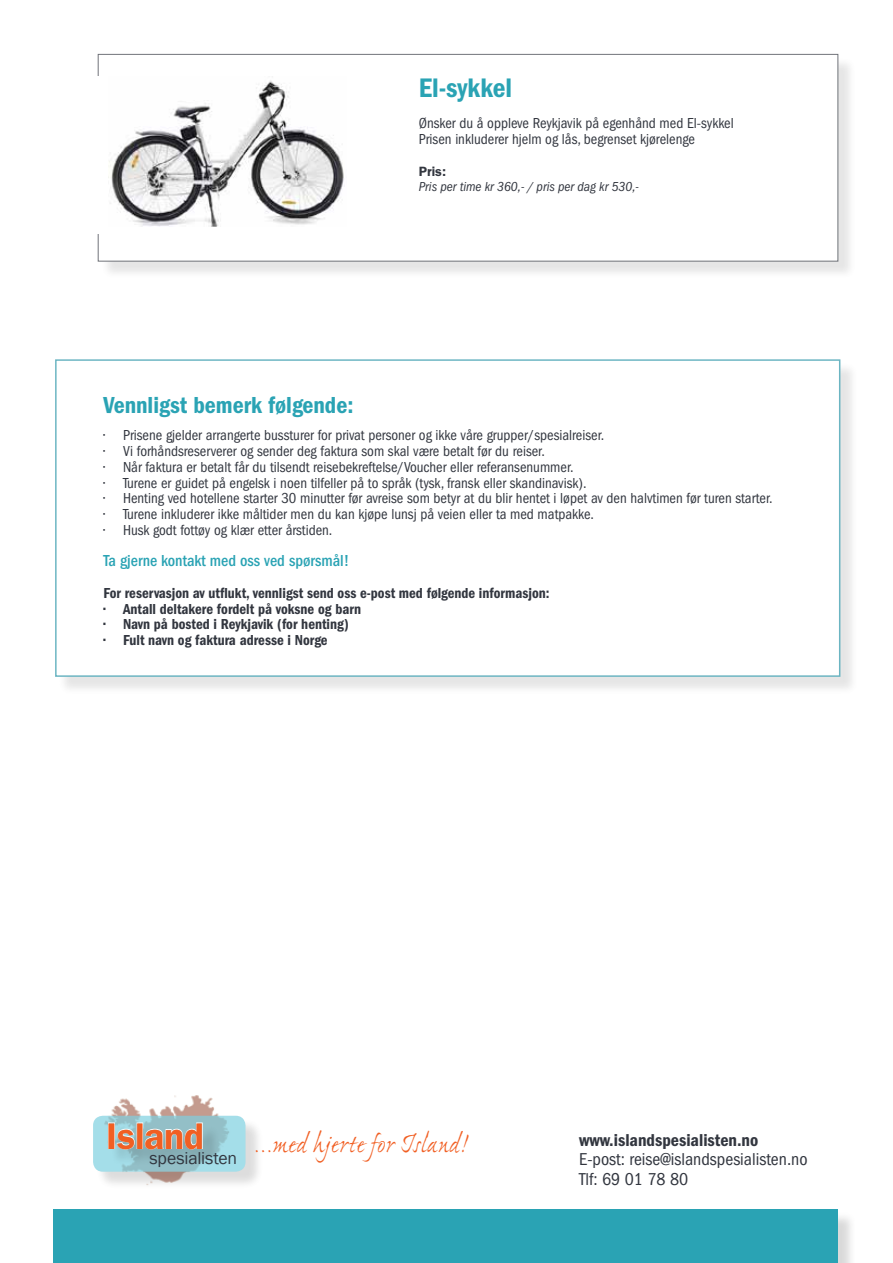
<style>
.page{position:relative;width:893px;height:1263px;background:#fff}
.page>*{position:absolute;margin:0;border:0;box-sizing:border-box;transform-origin:0 0}
.t1{font:600 37.2px "Franklin Gothic";letter-spacing:-.01em;color:#f15f23}
.t2{font:28.8px "Ex Ponto MM 290";letter-spacing:-.005em;color:#f15f23}
.t3{font:600 condensed 27.75px "Franklin Gothic";color:#2aa3b4}
.t4{font:600 condensed 24px "Franklin Gothic";color:#2aa3b4}
.t5{font:condensed 17.85px/19.8px "Franklin Gothic";color:#32363f}
.t6{font:600 condensed 17.85px "Franklin Gothic";color:#32363f}
.t7{font:500 condensed 16.5px "Franklin Gothic";color:#2aa3b4}
.t8{font:condensed 15px/15.8px "Franklin Gothic";color:#32363f}
.t9{font:600 condensed 15px "Franklin Gothic";color:#32363f}
.t10{font:italic condensed 13.5px "Franklin Gothic";color:#32363f}
.t11{font:600 13.5px "Franklin Gothic";color:#32363f}
</style>
<div class="page">
<div style="left:57px;top:362px;width:802px;height:333px;background:#000;opacity:.15"></div>
<div style="left:55px;top:359px;width:785px;height:318px;background:#fff"></div>
<img style="left:93px;top:1095px;width:149px;height:73px">
<div style="left:95px;top:1118px;width:169px;height:72px;background:#000;opacity:.2"></div>
<svg style="left:93px;top:1116px;width:153px;height:56px;background:#9fd3dd"></svg>
<div style="left:110px;top:1125px;width:111px;height:42px;background:#000;opacity:.15"></div>
<div style="left:108px;top:1122px;width:7px;height:27px;border:1px solid #fff"></div>
<svg style="left:116px;top:1128px;width:19px;height:21px"></svg>
<div style="left:137px;top:1122px;width:6px;height:27px;border:1px solid #fff"></div>
<svg style="left:145px;top:1122px;width:58px;height:27px;background:#a5c6cc"></svg>
<div style="left:55px;top:1211px;width:801px;height:52px;background:#000;opacity:.15"></div>
<div style="left:53px;top:1209px;width:785px;height:54px;background:#2aa3b4"></div>
<div style="left:100px;top:56px;width:757px;height:224px;background:#000;opacity:.15"></div>
<div style="left:98px;top:54px;width:740px;height:207px;background:#fff"></div>
<img style="left:109px;top:80px;width:235px;height:147px">
<h3 class="t3" style="left:419px;top:72px;width:95px">El-sykkel</h3>
<p class="t8" style="left:419px;top:115px;width:316px">Ønsker du å oppleve Reykjavik på egenhånd med El-sykkel<br>Prisen inkluderer hjelm og lås, begrenset kjørelenge</p>
<p class="t11" style="left:419px;top:164px;width:29px">Pris:</p>
<p class="t10" style="left:419px;top:179px;width:222px">Pris per time kr 360,- / pris per dag kr 530,-</p>
<h3 class="t4" style="left:104px;top:391px;width:252px">Vennligst bemerk følgende:</h3>
<p class="t8" style="left:104px;top:428px;width:502px">• Prisene gjelder arrangerte bussturer for privat personer og ikke våre grupper/spesialreiser.</p>
<p class="t8" style="left:104px;top:443px;width:443px">• Vi forhåndsreserverer og sender deg faktura som skal være betalt før du reiser.</p>
<p class="t8" style="left:104px;top:459px;width:472px">• Når faktura er betalt får du tilsendt reisebekreftelse/Voucher eller referansenummer.</p>
<p class="t8" style="left:104px;top:475px;width:485px">• Turene er guidet på engelsk i noen tilfeller på to språk (tysk, fransk eller skandinavisk).</p>
<p class="t8" style="left:104px;top:491px;width:671px">• Henting ved hotellene starter 30 minutter før avreise som betyr at du blir hentet i løpet av den halvtimen før turen starter.</p>
<p class="t8" style="left:104px;top:506px;width:492px">• Turene inkluderer ikke måltider men du kan kjøpe lunsj på veien eller ta med matpakke.</p>
<p class="t8" style="left:104px;top:522px;width:230px">• Husk godt fottøy og klær etter årstiden.</p>
<p class="t7" style="left:104px;top:551px;width:247px">Ta gjerne kontakt med oss ved spørsmål!</p>
<p class="t9" style="left:104px;top:584px;width:448px">For reservasjon av utflukt, vennligst send oss e-post med følgende informasjon:</p>
<p class="t9" style="left:104px;top:600px;width:259px">• Antall deltakere fordelt på voksne og barn</p>
<p class="t9" style="left:104px;top:616px;width:247px">• Navn på bosted i Reykjavik (for henting)</p>
<p class="t9" style="left:104px;top:631px;width:225px">• Fult navn og faktura adresse i Norge</p>
<h1 class="t1" style="left:106px;top:1114px;width:99px">Island</h1>
<h2 class="t2" style="left:150px;top:1129px;width:321px"><sub>spesialisten</sub> ...med hjerte for Island!</h2>
<p class="t6" style="left:579px;top:1129px;width:181px">www.islandspesialisten.no</p>
<p class="t5" style="left:579px;top:1149px;width:230px">E-post: reise@islandspesialisten.no<br>Tlf: 69 01 78 80</p>
</div>
